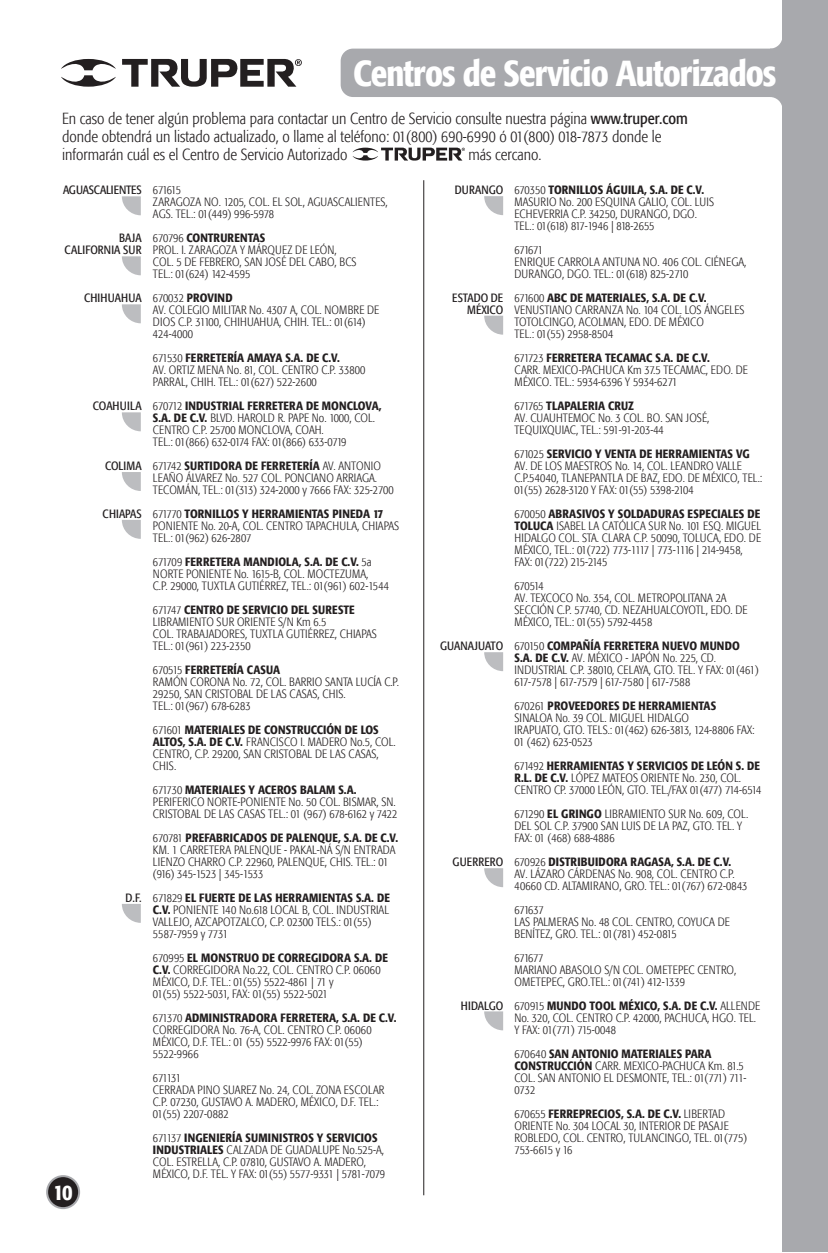
<style>
.page{position:relative;width:828px;height:1253px;background:#fff}
.page>*{position:absolute;margin:0;border:0;box-sizing:border-box;transform-origin:0 0}
.t1{font:500 condensed 36px "Formata";letter-spacing:-.025em;color:#fff}
.t2{font:500 condensed 22px "Formata";color:#fff}
.t3{font:300 condensed 16px/18px "Formata";color:#231f20}
.t4{font:300 condensed 12px/12px "Formata";letter-spacing:.01em;color:#231f20}
.t5{font:condensed 12px/12px "Formata";color:#231f20;text-align:right}
.t6{font:condensed 12px "Formata";letter-spacing:.02em;color:#231f20}
.t7{font:condensed 12px "Formata";letter-spacing:-.02em;color:#231f20}
.s1{font-weight:400}
.s2{font-weight:500}
</style>
<div class="page">
<div style="left:782px;top:0;width:46px;height:1252px;background:#a8a9ad"></div>
<div style="left:341px;top:49px;width:441px;height:48px;background:#a8a9ad;border-radius:12px"></div>
<svg style="left:770px;top:40px;width:12px;height:66px"></svg>
<hr style="left:423px;top:180px;width:1px;height:1015px;background:#231f20">
<svg style="left:122px;top:196px;width:19px;height:19px"></svg>
<svg style="left:122px;top:256px;width:19px;height:19px"></svg>
<svg style="left:122px;top:304px;width:19px;height:19px"></svg>
<svg style="left:122px;top:412px;width:19px;height:19px"></svg>
<svg style="left:122px;top:472px;width:19px;height:19px"></svg>
<svg style="left:122px;top:520px;width:19px;height:19px"></svg>
<svg style="left:122px;top:904px;width:19px;height:19px"></svg>
<svg style="left:484px;top:196px;width:19px;height:19px"></svg>
<svg style="left:484px;top:652px;width:19px;height:19px"></svg>
<svg style="left:484px;top:316px;width:19px;height:19px"></svg>
<svg style="left:484px;top:868px;width:19px;height:19px"></svg>
<svg style="left:484px;top:1011px;width:19px;height:19px"></svg>
<svg style="left:61px;top:59px;width:241px;height:28px"></svg>
<div style="left:47px;top:1176px;width:32px;height:32px;background:#231f20;border-radius:50%"></div>
<div style="left:46px;top:1175px;width:34px;height:34px;border:2px solid #a8a9ad;border-radius:50%"></div>
<svg style="left:353px;top:148px;width:112px;height:13px"></svg>
<h1 class="t1" style="left:353px;top:51px;width:425px">Centros de Servicio Autorizados</h1>
<p class="t3" style="left:62px;top:109px;width:627px">En caso de tener algún problema para contactar un Centro de Servicio consulte nuestra página <span class="s1">www.truper.com </span>donde obtendrá un listado actualizado, o llame al teléfono: 01(800) 690-6990 ó 01(800) 018-7873 donde le informarán cuál es el Centro de Servicio Autorizado</p>
<h3 class="t3" style="left:468px;top:145px;width:74px">más cercano.</h3>
<p class="t7" style="left:63px;top:182px;width:80px">AGUASCALIENTES</p>
<p class="t5" style="left:65px;top:232px;width:79px">BAJA<br>CALIFORNIA SUR</p>
<p class="t5" style="left:84px;top:292px;width:59px">CHIHUAHUA</p>
<p class="t6" style="left:93px;top:398px;width:50px">COAHUILA</p>
<p class="t5" style="left:105px;top:460px;width:38px">COLIMA</p>
<p class="t5" style="left:103px;top:508px;width:41px">CHIAPAS</p>
<p class="t5" style="left:126px;top:892px;width:18px">D.F.</p>
<h2 class="t2" style="left:53px;top:1179px;width:21px">10</h2>
<p class="t4" style="left:153px;top:184px;width:236px">671615<br>ZARAGOZA NO. 1205, COL. EL SOL, AGUASCALIENTES,<br>AGS. TEL.: 01(449) 996-5978</p>
<p class="t4" style="left:153px;top:232px;width:205px">670796 <span class="s2">CONTRURENTAS<br></span>PROL. I. ZARAGOZA Y MÁRQUEZ DE LEÓN,<br>COL. 5 DE FEBRERO, SAN JOSÉ DEL CABO, BCS<br>TEL.: 01(624) 142-4595</p>
<p class="t4" style="left:153px;top:292px;width:228px">670032 <span class="s2">PROVIND<br></span>AV. COLEGIO MILITAR No. 4307 A, COL. NOMBRE DE<br>DIOS C.P. 31100, CHIHUAHUA, CHIH. TEL.: 01(614)<br>424-4000</p>
<p class="t4" style="left:153px;top:352px;width:214px">671530 <span class="s2">FERRETERÍA AMAYA S.A. DE C.V.<br></span>AV. ORTIZ MENA No. 81, COL. CENTRO C.P. 33800<br>PARRAL, CHIH. TEL.: 01(627) 522-2600</p>
<p class="t4" style="left:153px;top:400px;width:230px">670712 <span class="s2">INDUSTRIAL FERRETERA DE MONCLOVA, S.A. DE C.V.</span> BLVD. HAROLD R. PAPE No. 1000, COL.<br>CENTRO C.P. 25700 MONCLOVA, COAH.<br>TEL.: 01(866) 632-0174 FAX: 01(866) 633-0719</p>
<p class="t4" style="left:153px;top:460px;width:242px">671742 <span class="s2">SURTIDORA DE FERRETERÍA</span> AV. ANTONIO<br>LEAÑO ÁLVAREZ No. 527 COL. PONCIANO ARRIAGA.<br>TECOMÁN, TEL.: 01(313) 324-2000 y 7666 FAX: 325-2700</p>
<p class="t4" style="left:153px;top:508px;width:248px">671770 <span class="s2">TORNILLOS Y HERRAMIENTAS PINEDA 17<br></span>PONIENTE No. 20-A, COL. CENTRO TAPACHULA, CHIAPAS<br>TEL.: 01(962) 626-2807</p>
<p class="t4" style="left:153px;top:556px;width:237px">671709 <span class="s2">FERRETERA MANDIOLA, S.A. DE C.V.</span> 5a<br>NORTE PONIENTE No. 1615-B, COL. MOCTEZUMA,<br>C.P. 29000, TUXTLA GUTIÉRREZ, TEL.: 01(961) 602-1544</p>
<p class="t4" style="left:153px;top:604px;width:225px">671747 <span class="s2">CENTRO DE SERVICIO DEL SURESTE </span>LIBRAMIENTO SUR ORIENTE S/N Km 6.5<br>COL. TRABAJADORES, TUXTLA GUTIÉRREZ, CHIAPAS TEL.: 01(961) 223-2350</p>
<p class="t4" style="left:153px;top:664px;width:248px">670515 <span class="s2">FERRETERÍA CASUA<br></span>RAMÓN CORONA No. 72, COL. BARRIO SANTA LUCÍA C.P.<br>29250, SAN CRISTOBAL DE LAS CASAS, CHIS.<br>TEL.: 01(967) 678-6283</p>
<p class="t4" style="left:153px;top:724px;width:244px">671601 <span class="s2">MATERIALES DE CONSTRUCCIÓN DE LOS ALTOS, S.A. DE C.V.</span> FRANCISCO I. MADERO No.5, COL.<br>CENTRO, C.P. 29200, SAN CRISTOBAL DE LAS CASAS, CHIS.</p>
<p class="t4" style="left:153px;top:784px;width:246px">671730 <span class="s2">MATERIALES Y ACEROS BALAM S.A.<br></span>PERIFERICO NORTE-PONIENTE No. 50 COL. BISMAR, SN.<br>CRISTOBAL DE LAS CASAS TEL.: 01 (967) 678-6162 y 7422</p>
<p class="t4" style="left:153px;top:832px;width:247px">670781 <span class="s2">PREFABRICADOS DE PALENQUE, S.A. DE C.V.<br></span>KM. 1 CARRETERA PALENQUE - PAKAL-NÁ S/N ENTRADA LIENZO CHARRO C.P. 22960, PALENQUE, CHIS. TEL.: 01 (916) 345-1523 | 345-1533</p>
<p class="t4" style="left:153px;top:892px;width:238px">671829 <span class="s2">EL FUERTE DE LAS HERRAMIENTAS S.A. DE C.V.</span> PONIENTE 140 No.618 LOCAL B, COL. INDUSTRIAL VALLEJO, AZCAPOTZALCO, C.P. 02300 TELS.: 01(55)<br>5587-7959 y 7731</p>
<p class="t4" style="left:153px;top:952px;width:236px">670995 <span class="s2">EL MONSTRUO DE CORREGIDORA S.A. DE C.V.</span> CORREGIDORA No.22, COL. CENTRO C.P. 06060<br>MÉXICO, D.F. TEL.: 01(55) 5522-4861 | 71 y<br>01(55) 5522-5031, FAX: 01(55) 5522-5021</p>
<p class="t4" style="left:153px;top:1012px;width:245px">671370 <span class="s2">ADMINISTRADORA FERRETERA, S.A. DE C.V.<br></span>CORREGIDORA No. 76-A, COL. CENTRO C.P. 06060<br>MÉXICO, D.F. TEL.: 01 (55) 5522-9976 FAX: 01(55)<br>5522-9966</p>
<p class="t4" style="left:153px;top:1072px;width:233px">671131<br>CERRADA PINO SUAREZ No. 24, COL. ZONA ESCOLAR<br>C.P. 07230, GUSTAVO A. MADERO, MÉXICO, D.F. TEL.:<br>01(55) 2207-0882</p>
<p class="t4" style="left:153px;top:1132px;width:233px">671137 <span class="s2">INGENIERÍA SUMINISTROS Y SERVICIOS INDUSTRIALES</span> CALZADA DE GUADALUPE No.525-A, COL. ESTRELLA, C.P. 07810, GUSTAVO A. MADERO, MÉXICO, D.F. TEL. Y FAX: 01(55) 5577-9331 | 5781-7079</p>
<p class="t5" style="left:455px;top:184px;width:50px">DURANGO</p>
<p class="t5" style="left:452px;top:292px;width:52px">ESTADO DE<br>MÉXICO</p>
<p class="t5" style="left:440px;top:640px;width:65px">GUANAJUATO</p>
<p class="t6" style="left:452px;top:854px;width:52px">GUERRERO</p>
<p class="t5" style="left:461px;top:1000px;width:44px">HIDALGO</p>
<p class="t4" style="left:514px;top:184px;width:201px">670350 <span class="s2">TORNILLOS ÁGUILA, S.A. DE C.V.<br></span>MASURIO No. 200 ESQUINA GALIO, COL. LUIS ECHEVERRIA C.P. 34250, DURANGO, DGO.<br>TEL.: 01(618) 817-1946 | 818-2655</p>
<p class="t4" style="left:514px;top:244px;width:233px">671671<br>ENRIQUE CARROLA ANTUNA NO. 406 COL. CIÉNEGA,<br>DURANGO, DGO. TEL.: 01(618) 825-2710</p>
<p class="t4" style="left:514px;top:292px;width:232px">671600 <span class="s2">ABC DE MATERIALES, S.A. DE C.V.<br></span>VENUSTIANO CARRANZA No. 104 COL. LOS ÁNGELES TOTOLCINGO, ACOLMAN, EDO. DE MÉXICO<br>TEL.: 01(55) 2958-8504</p>
<p class="t4" style="left:514px;top:352px;width:235px">671723 <span class="s2">FERRETERA TECAMAC S.A. DE C.V.<br></span>CARR. MEXICO-PACHUCA Km 37.5 TECAMAC, EDO. DE<br>MÉXICO. TEL.: 5934-6396 Y 5934-6271</p>
<p class="t4" style="left:514px;top:400px;width:196px">671765 <span class="s2">TLAPALERIA CRUZ<br></span>AV. CUAUHTEMOC No. 3 COL. BO. SAN JOSÉ,<br>TEQUIXQUIAC, TEL.: 591-91-203-44</p>
<p class="t4" style="left:514px;top:448px;width:249px">671025 <span class="s2">SERVICIO Y VENTA DE HERRAMIENTAS VG </span>AV. DE LOS MAESTROS No. 14, COL. LEANDRO VALLE C.P.54040, TLANEPANTLA DE BAZ, EDO. DE MÉXICO, TEL.:<br>01(55) 2628-3120 Y FAX: 01(55) 5398-2104</p>
<p class="t4" style="left:514px;top:508px;width:248px">670050 <span class="s2">ABRASIVOS Y SOLDADURAS ESPECIALES DE TOLUCA</span> ISABEL LA CATÓLICA SUR No. 101 ESQ. MIGUEL HIDALGO COL. STA. CLARA C.P. 50090, TOLUCA, EDO. DE MÉXICO, TEL.: 01(722) 773-1117 | 773-1116 | 214-9458, FAX: 01(722) 215-2145</p>
<p class="t4" style="left:514px;top:580px;width:235px">670514<br>AV. TEXCOCO No. 354, COL. METROPOLITANA 2A<br>SECCIÓN C.P. 57740, CD. NEZAHUALCOYOTL, EDO. DE<br>MÉXICO, TEL.: 01(55) 5792-4458</p>
<p class="t4" style="left:514px;top:640px;width:246px">670150 <span class="s2">COMPAÑÍA FERRETERA NUEVO MUNDO S.A. DE C.V.</span> AV. MÉXICO - JAPÓN No. 225, CD.<br>INDUSTRIAL C.P. 38010, CELAYA, GTO. TEL. Y FAX: 01(461)<br>617-7578 | 617-7579 | 617-7580 | 617-7588</p>
<p class="t4" style="left:514px;top:700px;width:242px">670261 <span class="s2">PROVEEDORES DE HERRAMIENTAS </span>SINALOA No. 39 COL. MIGUEL HIDALGO<br>IRAPUATO, GTO. TELS.: 01(462) 626-3813, 124-8806 FAX:<br>01 (462) 623-0523</p>
<p class="t4" style="left:514px;top:760px;width:248px">671492 <span class="s2">HERRAMIENTAS Y SERVICIOS DE LEÓN S. DE<br>R.L. DE C.V.</span> LÓPEZ MATEOS ORIENTE No. 230, COL.<br>CENTRO CP. 37000 LEÓN, GTO. TEL./FAX 01(477) 714-6514</p>
<p class="t4" style="left:514px;top:808px;width:235px">671290 <span class="s2">EL GRINGO</span> LIBRAMIENTO SUR No. 609, COL.<br>DEL SOL C.P. 37900 SAN LUIS DE LA PAZ, GTO. TEL. Y<br>FAX: 01 (468) 688-4886</p>
<p class="t4" style="left:514px;top:856px;width:234px">670926 <span class="s2">DISTRIBUIDORA RAGASA, S.A. DE C.V.<br></span>AV. LÁZARO CÁRDENAS No. 908, COL. CENTRO C.P.<br>40660 CD. ALTAMIRANO, GRO. TEL.: 01(767) 672-0843</p>
<p class="t4" style="left:514px;top:904px;width:217px">671637<br>LAS PALMERAS No. 48 COL. CENTRO, COYUCA DE<br>BENÍTEZ, GRO. TEL.: 01(781) 452-0815</p>
<p class="t4" style="left:514px;top:952px;width:223px">671677<br>MARIANO ABASOLO S/N COL. OMETEPEC CENTRO,<br>OMETEPEC, GRO.TEL.: 01(741) 412-1339</p>
<p class="t4" style="left:514px;top:1000px;width:247px">670915 <span class="s2">MUNDO TOOL MÉXICO, S.A. DE C.V.</span> ALLENDE<br>No. 320, COL. CENTRO C.P. 42000, PACHUCA, HGO. TEL.<br>Y FAX: 01(771) 715-0048</p>
<p class="t4" style="left:514px;top:1048px;width:234px">670640 <span class="s2">SAN ANTONIO MATERIALES PARA CONSTRUCCIÓN</span> CARR. MEXICO-PACHUCA Km. 81.5<br>COL. SAN ANTONIO EL DESMONTE, TEL.: 01(771) 711- 0732</p>
<p class="t4" style="left:514px;top:1108px;width:234px">670655 <span class="s2">FERREPRECIOS, S.A. DE C.V.</span> LIBERTAD ORIENTE No. 304 LOCAL 30, INTERIOR DE PASAJE ROBLEDO, COL. CENTRO, TULANCINGO, TEL. 01(775)<br>753-6615 y 16</p>
</div>
